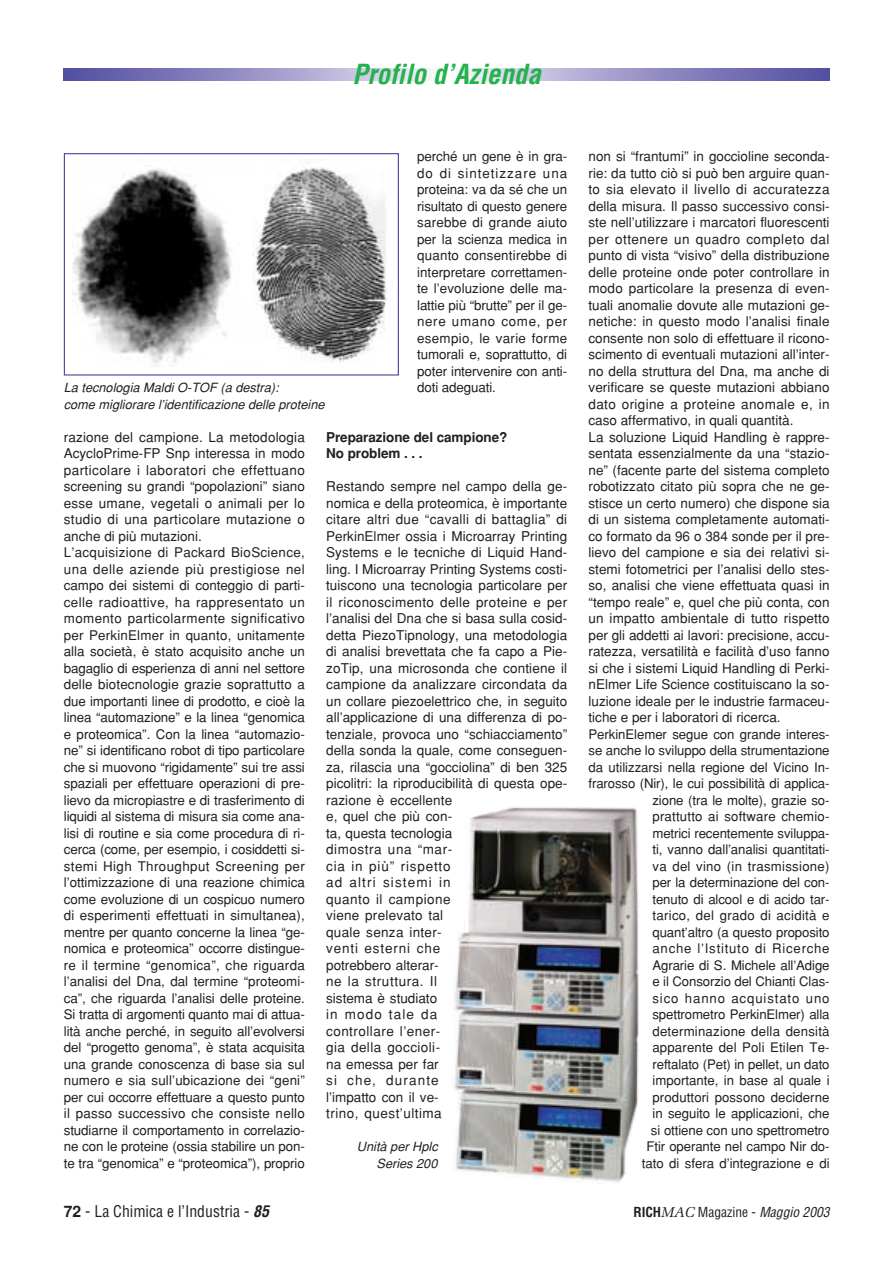
<style>
.page{position:relative;width:893px;height:1263px;background:#fff}
.page>*{position:absolute;margin:0;border:0;box-sizing:border-box;transform-origin:0 0}
.t1{font:italic 700 condensed 27px "Helvetica";color:#23b24b}
.t2{font:condensed 15.75px "Helvetica";color:#231f20}
.t3{font:13.5px/16.5px "Helvetica";color:#231f20}
.t4{font:700 13.5px/16.5px "Helvetica";letter-spacing:-.005em;color:#231f20}
.t5{font:italic condensed 13.5px "Helvetica";color:#231f20}
.t6{font:13.35px/16.5px "Helvetica";letter-spacing:-.01em;color:#231f20;text-align:justify}
.t7{font:13.2px/16.5px "Helvetica";letter-spacing:-.01em;color:#231f20;text-align:right}
.t8{font:italic 12.75px/16.5px "Helvetica";color:#231f20}
.s1{font-weight:700;font-stretch:normal}
.s2{font-weight:700;font-style:italic}
.s3{font-weight:700;font-style:normal}
.s4{font-family:"Melior";font-stretch:normal;font-size:14.25px}
.s5{font-style:normal}
</style>
<div class="page">
<div style="left:351px;top:68px;width:191px;height:13px;background:#c7c5e1"></div>
<div style="left:359px;top:68px;width:175px;height:13px;background:#cbc9e4"></div>
<div style="left:366px;top:68px;width:161px;height:13px;background:#cfcde6"></div>
<div style="left:374px;top:68px;width:145px;height:13px;background:#d3d1e8"></div>
<div style="left:381px;top:68px;width:131px;height:13px;background:#d7d5ea"></div>
<div style="left:387px;top:68px;width:119px;height:13px;background:#dbd9ec"></div>
<div style="left:394px;top:68px;width:105px;height:13px;background:#dfddee"></div>
<div style="left:400px;top:68px;width:93px;height:13px;background:#e2e1f0"></div>
<div style="left:405px;top:68px;width:82px;height:13px;background:#e6e5f2"></div>
<div style="left:413px;top:68px;width:67px;height:13px;background:#eae9f4"></div>
<div style="left:418px;top:68px;width:56px;height:13px;background:#ededf6"></div>
<div style="left:424px;top:68px;width:45px;height:13px;background:#f1f1f8"></div>
<div style="left:430px;top:68px;width:33px;height:13px;background:#f5f5fa"></div>
<div style="left:437px;top:68px;width:19px;height:13px;background:#fafafc"></div>
<img style="left:72px;top:159px;width:315px;height:208px">
<div style="left:64px;top:153px;width:335px;height:223px;border:1px solid #504fa1"></div>
<img style="left:453px;top:807px;width:185px;height:377px">
<h1 class="t1" style="left:352px;top:64px;width:190px">Profilo d’Azienda</h1>
<p class="t6" style="left:417px;top:149px;width:152px">perché un gene è in gra&shy;do di sintetizzare una proteina: va da sé che un risultato di questo genere sarebbe di grande aiuto per la scienza medica in quanto consentirebbe di interpretare correttamen&shy;te l’evoluzione delle ma&shy;lattie più “brutte” per il ge&shy;nere umano come, per esempio, le varie forme tumorali e, soprattutto, di poter intervenire con anti&shy;doti adeguati.</p>
<p class="t4" style="left:326px;top:430px;width:183px">Preparazione del campione?<br>No problem . . .</p>
<p class="t3" style="left:326px;top:479px;width:242px">Restando sempre nel campo della ge&shy;nomica e della proteomica, è importante citare altri due “cavalli di battaglia” di<br>PerkinElmer ossia i Microarray Printing<br>Systems e le tecniche di Liquid Hand&shy;ling. I Microarray Printing Systems costi&shy;tuiscono una tecnologia particolare per il riconoscimento delle proteine e per l’analisi del Dna che si basa sulla cosid&shy;detta PiezoTipnology, una metodologia di analisi brevettata che fa capo a Pie&shy;zoTip, una microsonda che contiene il campione da analizzare circondata da un collare piezoelettrico che, in seguito all’applicazione di una differenza di po&shy;tenziale, provoca uno “schiacciamento” della sonda la quale, come conseguen&shy;za, rilascia una “gocciolina” di ben 325 picolitri: la riproducibilità di questa ope&shy;razione è eccellente<br>e, quel che più con-<br>ta, questa tecnologia<br>dimostra una “mar-<br>cia in più” rispetto<br>ad altri sistemi in<br>quanto il campione<br>viene prelevato tal<br>quale senza inter-<br>venti esterni che<br>potrebbero alterar-<br>ne la struttura. Il<br>sistema è studiato<br>in modo tale da<br>controllare l’ener-<br>gia della goccioli-<br>na emessa per far<br>si che, durante<br>l’impatto con il ve-<br>trino, quest’ultima</p>
<p class="t8" style="left:64px;top:381px;width:262px">La tecnologia Maldi O-TOF (a destra):<br>come migliorare l’identificazione delle proteine</p>
<p class="t3" style="left:64px;top:430px;width:242px;text-align:justify">razione del campione. La metodologia AcycloPrime-FP Snp interessa in modo particolare i laboratori che effettuano screening su grandi “popolazioni” siano esse umane, vegetali o animali per lo studio di una particolare mutazione o anche di più mutazioni.</p>
<p class="t6" style="left:64px;top:545px;width:242px">L’acquisizione di Packard BioScience, una delle aziende più prestigiose nel campo dei sistemi di conteggio di parti&shy;celle radioattive, ha rappresentato un momento particolarmente significativo per PerkinElmer in quanto, unitamente alla società, è stato acquisito anche un bagaglio di esperienza di anni nel settore delle biotecnologie grazie soprattutto a due importanti linee di prodotto, e cioè la linea “automazione” e la linea “genomica e proteomica”. Con la linea “automazio&shy;ne” si identificano robot di tipo particolare che si muovono “rigidamente” sui tre assi spaziali per effettuare operazioni di pre&shy;lievo da micropiastre e di trasferimento di liquidi al sistema di misura sia come ana&shy;lisi di routine e sia come procedura di ri&shy;cerca (come, per esempio, i cosiddetti si&shy;stemi High Throughput Screening per l’ottimizzazione di una reazione chimica come evoluzione di un cospicuo numero di esperimenti effettuati in simultanea), mentre per quanto concerne la linea “ge&shy;nomica e proteomica” occorre distingue&shy;re il termine “genomica”, che riguarda l’analisi del Dna, dal termine “proteomi&shy;ca”, che riguarda l’analisi delle proteine.<br>Si tratta di argomenti quanto mai di attua&shy;lità anche perché, in seguito all’evolversi del “progetto genoma”, è stata acquisita una grande conoscenza di base sia sul numero e sia sull’ubicazione dei “geni” per cui occorre effettuare a questo punto il passo successivo che consiste nello studiarne il comportamento in correlazio&shy;ne con le proteine (ossia stabilire un pon&shy;te tra “genomica” e “proteomica”), proprio</p>
<p class="t8" style="left:357px;top:1140px;width:82px;text-align:right">Unità per Hplc<br>Series 200</p>
<p class="t3" style="left:588px;top:149px;width:242px">non si “frantumi” in goccioline seconda&shy;rie: da tutto ciò si può ben arguire quan&shy;to sia elevato il livello di accuratezza della misura. Il passo successivo consi&shy;ste nell’utilizzare i marcatori fluorescenti per ottenere un quadro completo dal punto di vista “visivo” della distribuzione delle proteine onde poter controllare in modo particolare la presenza di even&shy;tuali anomalie dovute alle mutazioni ge&shy;netiche: in questo modo l’analisi finale consente non solo di effettuare il ricono&shy;scimento di eventuali mutazioni all’inter&shy;no della struttura del Dna, ma anche di verificare se queste mutazioni abbiano dato origine a proteine anomale e, in caso affermativo, in quali quantità.<br>La soluzione Liquid Handling è rappre&shy;sentata essenzialmente da una “stazio&shy;ne” (facente parte del sistema completo robotizzato citato più sopra che ne ge&shy;stisce un certo numero) che dispone sia di un sistema completamente automati&shy;co formato da 96 o 384 sonde per il pre&shy;lievo del campione e sia dei relativi si&shy;stemi fotometrici per l’analisi dello stes&shy;so, analisi che viene effettuata quasi in “tempo reale” e, quel che più conta, con un impatto ambientale di tutto rispetto per gli addetti ai lavori: precisione, accu&shy;ratezza, versatilità e facilità d’uso fanno si che i sistemi Liquid Handling di Perki&shy;nElmer Life Science costituiscano la so&shy;luzione ideale per le industrie farmaceu&shy;tiche e per i laboratori di ricerca.</p>
<p class="t7" style="left:588px;top:727px;width:243px">PerkinElemer segue con grande interes&shy;se anche lo sviluppo della strumentazione da utilizzarsi nella regione del Vicino In&shy;frarosso (Nir), le cui possibilità di applica&shy;zione (tra le molte), grazie so-<br>prattutto ai software chemio-<br>metrici recentemente sviluppa-<br>ti, vanno dall’analisi quantitati-<br>va del vino (in trasmissione)<br>per la determinazione del con-<br>tenuto di alcool e di acido tar-<br>tarico, del grado di acidità e<br>quant’altro (a questo proposito<br>anche l’Istituto di Ricerche<br>Agrarie di S. Michele all’Adige<br>e il Consorzio del Chianti Clas-<br>sico hanno acquistato uno spettrometro PerkinElmer) alla determinazione della densità<br>apparente del Poli Etilen Te-<br>reftalato (Pet) in pellet, un dato importante, in base al quale i<br>produttori possono deciderne<br>in seguito le applicazioni, che<br>si ottiene con uno spettrometro<br>Ftir operante nel campo Nir do-<br>tato di sfera d’integrazione e di</p>
<p class="t2" style="left:64px;top:1205px;width:207px"><span class="s1">72</span> - La Chimica e l’Industria - <span class="s2">85</span></p>
<p class="t5" style="left:633px;top:1207px;width:198px"><span class="s3">RICH</span><span class="s4">MAC</span> <span class="s5">Magazine -</span> Maggio 2003</p>
</div>
